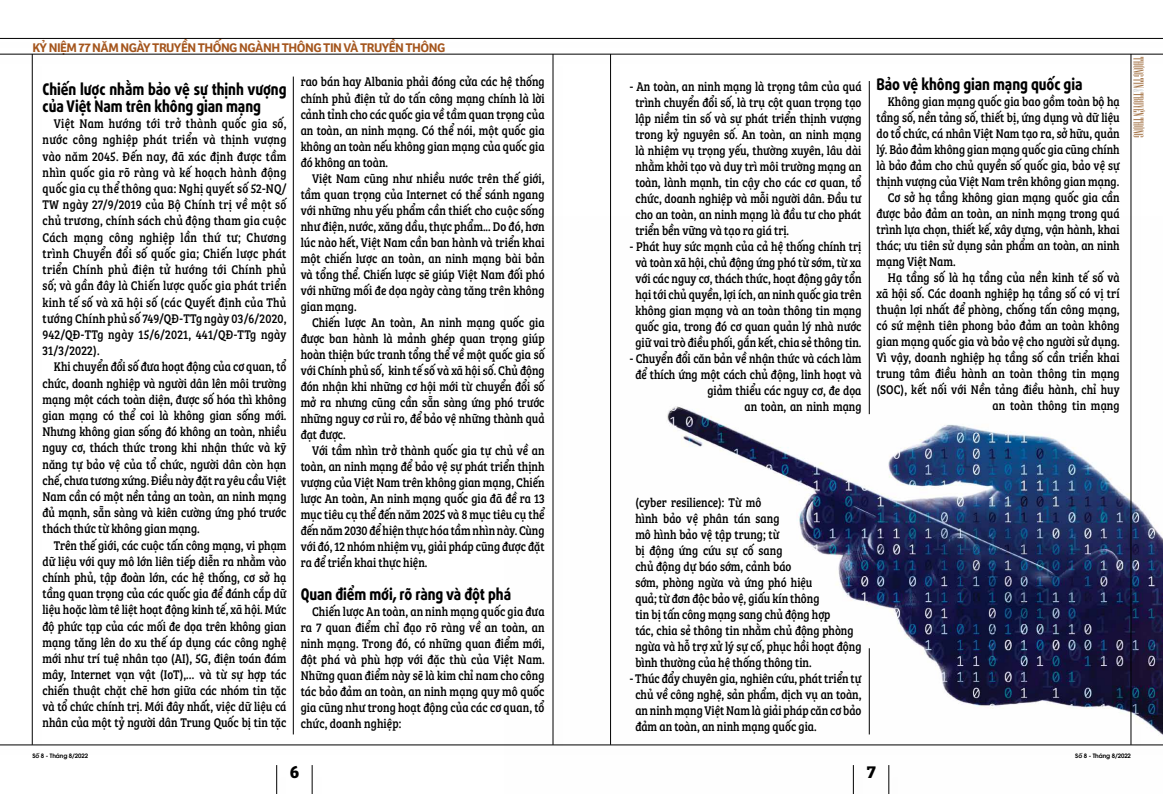
<style>
.page{position:relative;width:1163px;height:794px;background:#fff}
.page>*{position:absolute;margin:0;border:0;box-sizing:border-box;transform-origin:0 0}
.t1{font:700 18px "SVN Bree Serif";color:#000}
.t2{font:700 16px/17.2px "SVN Daxline Pro Extra";letter-spacing:-.005em;color:#000;scale:.85 1}
.t3{font:13px/16px "SVN Bree Serif";color:#000;text-align:justify;scale:.86 1}
.t4{font:600 13px "SVN Bree";letter-spacing:-.04em;color:#a5561d}
.t5{font:6px "SVN Avant Garde Gothic Demi";letter-spacing:-.01em;color:#000}
</style>
<div class="page">
<hr style="left:293px;top:77px;width:1px;height:657px;background:#000">
<div style="left:274px;top:765px;width:19px;height:29px;background:#000;opacity:.22"></div>
<svg style="left:276px;top:765px;width:1px;height:29px"></svg>
<div style="left:310px;top:765px;width:18px;height:29px;background:#000;opacity:.22"></div>
<svg style="left:312px;top:765px;width:1px;height:29px"></svg>
<div style="left:550px;top:55px;width:19px;height:703px;background:#000;opacity:.22"></div>
<hr style="left:552px;top:54px;width:1px;height:691px;background:#000">
<div style="left:30px;top:55px;width:19px;height:703px;background:#000;opacity:.22"></div>
<hr style="left:32px;top:54px;width:1px;height:691px;background:#000">
<div style="left:608px;top:55px;width:19px;height:703px;background:#000;opacity:.22"></div>
<hr style="left:610px;top:54px;width:1px;height:691px;background:#000">
<div style="left:1128px;top:55px;width:19px;height:703px;background:#000;opacity:.22"></div>
<hr style="left:1130px;top:54px;width:1px;height:691px;background:#000">
<div style="left:0;top:742px;width:1162px;height:19px;background:#000;opacity:.22"></div>
<hr style="left:0;top:744px;width:1162px;height:1px;background:#000">
<div style="left:0;top:52px;width:1162px;height:19px;background:#fff"></div>
<div style="left:0;top:36px;width:1162px;height:19px;background:#000;opacity:.22"></div>
<hr style="left:0;top:38px;width:1162px;height:1px;background:#000">
<hr style="left:869px;top:81px;width:1px;height:333px;background:#000">
<img style="left:504px;top:217px;width:658px;height:576px">
<p class="t4" style="left:32px;top:37px;width:414px">KỶ NIỆM 77 NĂM NGÀY TRUYỀN THỐNG NGÀNH THÔNG TIN VÀ TRUYỀN THÔNG</p>
<p class="t2" style="left:43px;top:80px;width:288px">Chiến lược nhằm bảo vệ sự thịnh vượng của Việt Nam trên không gian mạng</p>
<p class="t3" style="left:43px;top:115px;width:285px;text-indent:11px">Việt Nam hướng tới trở thành quốc gia số, nước công nghiệp phát triển và thịnh vượng vào năm 2045. Đến nay, đã xác định được tầm nhìn quốc gia rõ ràng và kế hoạch hành động quốc gia cụ thể thông qua: Nghị quyết số 52-NQ/ TW ngày 27/9/2019 của Bộ Chính trị về một số chủ trương, chính sách chủ động tham gia cuộc Cách mạng công nghiệp lần thứ tư; Chương trình Chuyển đổi số quốc gia; Chiến lược phát triển Chính phủ điện tử hướng tới Chính phủ số; và gần đây là Chiến lược quốc gia phát triển kinh tế số và xã hội số (các Quyết định của Thủ tướng Chính phủ số 749/QĐ-TTg ngày 03/6/2020, 942/QĐ-TTg ngày 15/6/2021, 441/QĐ-TTg ngày 31/3/2022).</p>
<p class="t3" style="left:43px;top:358px;width:285px;text-indent:11px">Khi chuyển đổi số đưa hoạt động của cơ quan, tổ chức, doanh nghiệp và người dân lên môi trường mạng một cách toàn diện, được số hóa thì không gian mạng có thể coi là không gian sống mới.<br>Nhưng không gian sống đó không an toàn, nhiều nguy cơ, thách thức trong khi nhận thức và kỹ năng tự bảo vệ của tổ chức, người dân còn hạn chế, chưa tương xứng. Điều này đặt ra yêu cầu Việt Nam cần có một nền tảng an toàn, an ninh mạng đủ mạnh, sẵn sàng và kiên cường ứng phó trước thách thức từ không gian mạng.</p>
<p class="t3" style="left:43px;top:536px;width:285px;text-indent:11px">Trên thế giới, các cuộc tấn công mạng, vi phạm dữ liệu với quy mô lớn liên tiếp diễn ra nhằm vào chính phủ, tập đoàn lớn, các hệ thống, cơ sở hạ tầng quan trọng của các quốc gia để đánh cắp dữ liệu hoặc làm tê liệt hoạt động kinh tế, xã hội. Mức độ phức tạp của các mối đe dọa trên không gian mạng tăng lên do xu thế áp dụng các công nghệ mới như trí tuệ nhân tạo (AI), 5G, điện toán đám mây, Internet vạn vật (IoT),… và từ sự hợp tác chiến thuật chặt chẽ hơn giữa các nhóm tin tặc và tổ chức chính trị. Mới đây nhất, việc dữ liệu cá nhân của một tỷ người dân Trung Quốc bị tin tặc</p>
<p class="t3" style="left:300px;top:73px;width:285px">rao bán hay Albania phải đóng cửa các hệ thống chính phủ điện tử do tấn công mạng chính là lời cảnh tỉnh cho các quốc gia về tầm quan trọng của an toàn, an ninh mạng. Có thể nói, một quốc gia không an toàn nếu không gian mạng của quốc gia đó không an toàn.</p>
<p class="t3" style="left:300px;top:169px;width:285px;text-indent:11px">Việt Nam cũng như nhiều nước trên thế giới, tầm quan trọng của Internet có thể sánh ngang với những nhu yếu phẩm cần thiết cho cuộc sống như điện, nước, xăng dầu, thực phẩm... Do đó, hơn lúc nào hết, Việt Nam cần ban hành và triển khai một chiến lược an toàn, an ninh mạng bài bản và tổng thể. Chiến lược sẽ giúp Việt Nam đối phó với những mối đe dọa ngày càng tăng trên không gian mạng.</p>
<p class="t3" style="left:300px;top:313px;width:285px;text-indent:11px">Chiến lược An toàn, An ninh mạng quốc gia được ban hành là mảnh ghép quan trọng giúp hoàn thiện bức tranh tổng thể về một quốc gia số với Chính phủ số, kinh tế số và xã hội số. Chủ động đón nhận khi những cơ hội mới từ chuyển đổi số mở ra nhưng cũng cần sẵn sàng ứng phó trước những nguy cơ rủi ro, để bảo vệ những thành quả đạt được.</p>
<p class="t3" style="left:300px;top:441px;width:285px;text-indent:11px">Với tầm nhìn trở thành quốc gia tự chủ về an toàn, an ninh mạng để bảo vệ sự phát triển thịnh vượng của Việt Nam trên không gian mạng, Chiến lược An toàn, An ninh mạng quốc gia đã đề ra 13 mục tiêu cụ thể đến năm 2025 và 8 mục tiêu cụ thể đến năm 2030 để hiện thực hóa tầm nhìn này. Cùng với đó, 12 nhóm nhiệm vụ, giải pháp cũng được đặt ra để triển khai thực hiện.</p>
<p class="t2" style="left:300px;top:584px;width:249px">Quan điểm mới, rõ ràng và đột phá</p>
<p class="t3" style="left:300px;top:602px;width:285px;text-indent:11px">Chiến lược An toàn, an ninh mạng quốc gia đưa ra 7 quan điểm chỉ đạo rõ ràng về an toàn, an ninh mạng. Trong đó, có những quan điểm mới, đột phá và phù hợp với đặc thù của Việt Nam.<br>Những quan điểm này sẽ là kim chỉ nam cho công tác bảo đảm an toàn, an ninh mạng quy mô quốc gia cũng như trong hoạt động của các cơ quan, tổ chức, doanh nghiệp:</p>
<p class="t3" style="left:635px;top:78px;width:264px;text-indent:-6px">- An toàn, an ninh mạng là trọng tâm của quá trình chuyển đổi số, là trụ cột quan trọng tạo lập niềm tin số và sự phát triển thịnh vượng trong kỷ nguyên số. An toàn, an ninh mạng là nhiệm vụ trọng yếu, thường xuyên, lâu dài nhằm khởi tạo và duy trì môi trường mạng an toàn, lành mạnh, tin cậy cho các cơ quan, tổ chức, doanh nghiệp và mỗi người dân. Đầu tư cho an toàn, an ninh mạng là đầu tư cho phát triển bền vững và tạo ra giá trị.</p>
<p class="t3" style="left:629px;top:238px;width:271px;text-align:center">- Phát huy sức mạnh của cả hệ thống chính trị và toàn xã hội, chủ động ứng phó từ sớm, từ xa với các nguy cơ, thách thức, hoạt động gây tổn hại tới chủ quyền, lợi ích, an ninh quốc gia trên không gian mạng và an toàn thông tin mạng quốc gia, trong đó cơ quan quản lý nhà nước giữ vai trò điều phối, gắn kết, chia sẻ thông tin.</p>
<p class="t3" style="left:629px;top:350px;width:271px;text-align:right">- Chuyển đổi căn bản về nhận thức và cách làm để thích ứng một cách chủ động, linh hoạt và giảm thiểu các nguy cơ, đe dọa<br>an toàn, an ninh mạng</p>
<p class="t2" style="left:876px;top:75px;width:244px">Bảo vệ không gian mạng quốc gia</p>
<p class="t3" style="left:887px;top:93px;width:271px">Không gian mạng quốc gia bao gồm toàn bộ hạ</p>
<p class="t3" style="left:876px;top:109px;width:284px">tầng số, nền tảng số, thiết bị, ứng dụng và dữ liệu</p>
<p class="t3" style="left:876px;top:125px;width:284px">do tổ chức, cá nhân Việt Nam tạo ra, sở hữu, quản</p>
<p class="t3" style="left:876px;top:141px;width:284px">lý. Bảo đảm không gian mạng quốc gia cũng chính</p>
<p class="t3" style="left:876px;top:157px;width:284px">là bảo đảm cho chủ quyền số quốc gia, bảo vệ sự</p>
<p class="t3" style="left:876px;top:173px;width:284px">thịnh vượng của Việt Nam trên không gian mạng.</p>
<p class="t3" style="left:887px;top:189px;width:271px">Cơ sở hạ tầng không gian mạng quốc gia cần</p>
<p class="t3" style="left:876px;top:205px;width:284px">được bảo đảm an toàn, an ninh mạng trong quá</p>
<p class="t3" style="left:876px;top:221px;width:284px">trình lựa chọn, thiết kế, xây dựng, vận hành, khai</p>
<p class="t3" style="left:876px;top:237px;width:284px">thác; ưu tiên sử dụng sản phẩm an toàn, an ninh</p>
<p class="t3" style="left:876px;top:253px;width:93px">mạng Việt Nam.</p>
<p class="t3" style="left:887px;top:269px;width:271px">Hạ tầng số là hạ tầng của nền kinh tế số và</p>
<p class="t3" style="left:876px;top:285px;width:284px">xã hội số. Các doanh nghiệp hạ tầng số có vị trí</p>
<p class="t3" style="left:876px;top:301px;width:284px">thuận lợi nhất để phòng, chống tấn công mạng,</p>
<p class="t3" style="left:876px;top:317px;width:284px">có sứ mệnh tiên phong bảo đảm an toàn không</p>
<p class="t3" style="left:876px;top:333px;width:284px">gian mạng quốc gia và bảo vệ cho người sử dụng.</p>
<p class="t3" style="left:876px;top:349px;width:284px">Vì vậy, doanh nghiệp hạ tầng số cần triển khai</p>
<p class="t3" style="left:876px;top:365px;width:284px">trung tâm điều hành an toàn thông tin mạng</p>
<p class="t3" style="left:876px;top:381px;width:284px">(SOC), kết nối với Nền tảng điều hành, chỉ huy</p>
<p class="t3" style="left:992px;top:397px;width:149px">an toàn thông tin mạng</p>
<p class="t3" style="left:635px;top:494px;width:264px;text-align:left">(cyber resilience): Từ mô<br>hình bảo vệ phân tán sang<br>mô hình bảo vệ tập trung; từ<br>bị động ứng cứu sự cố sang<br>chủ động dự báo sớm, cảnh báo<br>sớm, phòng ngừa và ứng phó hiệu<br>quả; từ đơn độc bảo vệ, giấu kín thông<br>tin bị tấn công mạng sang chủ động hợp<br>tác, chia sẻ thông tin nhằm chủ động phòng ngừa và hỗ trợ xử lý sự cố, phục hồi hoạt động bình thường của hệ thống thông tin.</p>
<p class="t3" style="left:635px;top:670px;width:264px;text-indent:-6px">- Thúc đẩy chuyên gia, nghiên cứu, phát triển tự chủ về công nghệ, sản phẩm, dịch vụ an toàn, an ninh mạng Việt Nam là giải pháp căn cơ bảo đảm an toàn, an ninh mạng quốc gia.</p>
<p class="t5" style="left:32px;top:751px;width:57px">Số 8 - Tháng 8/2022</p>
<p class="t5" style="left:1074px;top:751px;width:57px">Số 8 - Tháng 8/2022</p>
<h1 class="t1" style="left:290px;top:757px;width:11px">6</h1>
<h1 class="t1" style="left:866px;top:757px;width:11px">7</h1>
</div>
